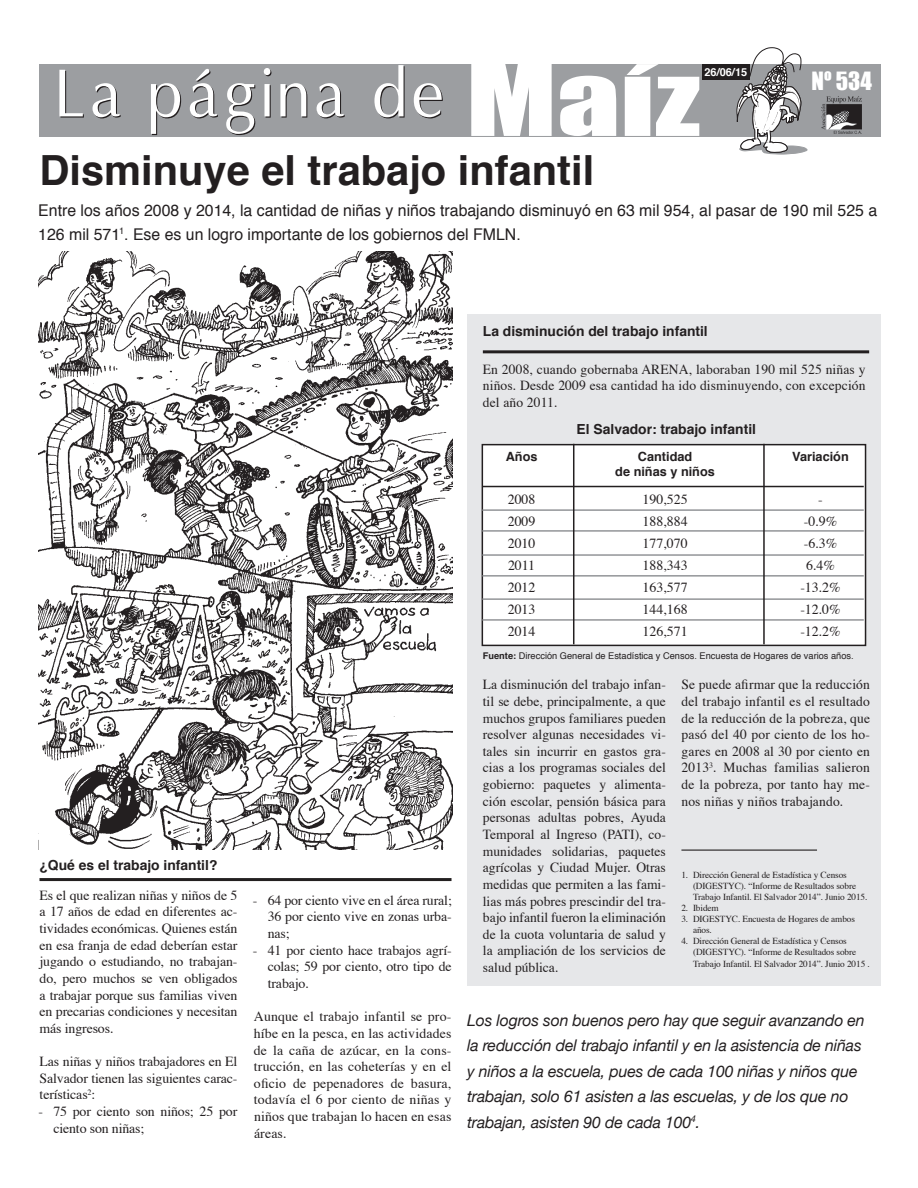
<style>
.page{position:relative;width:918px;height:1188px;background:#fff}
.page>*{position:absolute;margin:0;border:0;box-sizing:border-box;transform-origin:0 0}
.t1{font:700 41.55px "Helvetica";color:#231f20}
.t2{font:23.1px "Impact";color:#fff}
.t3{font:italic 16.2px/25.3px "Helvetica Neue";letter-spacing:-.01em;color:#231f20}
.t4{font:16.2px/24.3px "Helvetica";color:#231f20}
.t5{font:13.8px/16.6px "Times";color:#231f20;text-align:justify}
.t6{font:700 13.8px "Helvetica";color:#231f20}
.t7{font:700 12.75px/15.3px "Helvetica";color:#231f20;text-align:center}
.t8{font:700 10.95px "Helvetica";color:#fff}
.t9{font:9.3px/11.1px "Times";letter-spacing:-.01em;color:#231f20}
.t10{font:9.3px "Helvetica";color:#231f20}
.s1{font-weight:700}
</style>
<div class="page">
<div style="left:40px;top:64px;width:841px;height:73px;background:#9c9ea1"></div>
<svg style="left:471px;top:64px;width:81px;height:72px;background:#f2f3f3"></svg>
<svg style="left:560px;top:76px;width:56px;height:60px;background:#edeeee"></svg>
<svg style="left:625px;top:64px;width:74px;height:72px"></svg>
<svg style="left:736px;top:47px;width:72px;height:107px"></svg>
<svg style="left:59px;top:70px;width:25px;height:48px"></svg>
<svg style="left:93px;top:83px;width:28px;height:35px"></svg>
<svg style="left:151px;top:83px;width:30px;height:52px"></svg>
<svg style="left:190px;top:69px;width:28px;height:49px"></svg>
<svg style="left:226px;top:83px;width:29px;height:52px"></svg>
<svg style="left:264px;top:68px;width:7px;height:50px"></svg>
<svg style="left:280px;top:83px;width:27px;height:35px"></svg>
<svg style="left:317px;top:83px;width:28px;height:35px"></svg>
<svg style="left:374px;top:65px;width:31px;height:53px"></svg>
<svg style="left:414px;top:83px;width:29px;height:35px"></svg>
<hr style="left:39px;top:878px;width:413px;height:3px;background:#231f20">
<img style="left:821px;top:97px;width:41px;height:36px">
<div style="left:702px;top:64px;width:47px;height:16px;background:#231f20"></div>
<div style="left:467px;top:314px;width:413px;height:672px;background:#e6e7e9"></div>
<hr style="left:483px;top:350px;width:386px;height:3px;background:#231f20">
<div style="left:482px;top:445px;width:384px;height:200px;background:#fff"></div>
<div style="left:482px;top:444px;width:384px;height:202px;border:2px solid #231f20"></div>
<hr style="left:482px;top:486px;width:382px;height:1px;background:#231f20">
<hr style="left:482px;top:509px;width:382px;height:2px;background:#939598">
<hr style="left:482px;top:554px;width:382px;height:2px;background:#939598">
<hr style="left:482px;top:598px;width:382px;height:2px;background:#939598">
<hr style="left:482px;top:530px;width:382px;height:2px;background:#939598">
<hr style="left:482px;top:575px;width:382px;height:2px;background:#939598">
<hr style="left:482px;top:619px;width:382px;height:2px;background:#939598">
<hr style="left:573px;top:444px;width:1px;height:200px;background:#231f20">
<hr style="left:763px;top:444px;width:2px;height:200px;background:#231f20">
<hr style="left:681px;top:850px;width:136px;height:1px;background:#231f20">
<img style="left:38px;top:252px;width:415px;height:597px">
<p class="t8" style="left:705px;top:64px;width:44px">26/06/15</p>
<h2 class="t2" style="left:812px;top:63px;width:62px">Nº 534</h2>
<h1 class="t1" style="left:39px;top:137px;width:556px">Disminuye el trabajo infantil</h1>
<p class="t4" style="left:38px;top:198px;width:840px">Entre los años 2008 y 2014, la cantidad de niñas y niños trabajando disminuyó en 63 mil 954, al pasar de 190 mil 525 a<br>126 mil 571<sup>1</sup>. Ese es un logro importante de los gobiernos del FMLN.</p>
<p class="t6" style="left:483px;top:320px;width:226px">La disminución del trabajo infantil</p>
<p class="t5" style="left:483px;top:360px;width:384px">En 2008, cuando gobernaba ARENA, laboraban 190 mil 525 niñas y niños. Desde 2009 esa cantidad ha ido disminuyendo, con excepción del año 2011.</p>
<p class="t6" style="left:577px;top:418px;width:181px">El Salvador: trabajo infantil</p>
<p class="t7" style="left:506px;top:449px;width:33px">Años</p>
<p class="t7" style="left:615px;top:449px;width:101px">Cantidad<br>de niñas y niños</p>
<p class="t7" style="left:792px;top:449px;width:58px">Variación</p>
<p class="t5" style="left:508px;top:487px;width:29px;line-height:21.9px">2008<br>2009<br>2010<br>2011<br>2012<br>2013<br>2014</p>
<p class="t5" style="left:643px;top:487px;width:47px;line-height:21.9px">190,525<br>188,884<br>177,070<br>188,343<br>163,577<br>144,168<br>126,571</p>
<p class="t5" style="left:800px;top:487px;width:42px;line-height:21.9px;text-align:center">- -0.9% -6.3%<br>6.4% -13.2% -12.0% -12.2%</p>
<p class="t6" style="left:39px;top:854px;width:179px">¿Qué es el trabajo infantil?</p>
<p class="t5" style="left:39px;top:886px;width:200px">Es el que realizan niñas y niños de 5 a 17 años de edad en diferentes ac&shy;tividades económicas. Quienes están en esa franja de edad deberían estar jugando o estudiando, no trabajan&shy;do, pero muchos se ven obligados a trabajar porque sus familias viven en precarias condiciones y necesitan más ingresos.</p>
<p class="t5" style="left:40px;top:1052px;width:199px">Las niñas y niños trabajadores en El Salvador tienen las siguientes carac&shy;terísticas<sup>2</sup>:</p>
<p class="t5" style="left:53px;top:1102px;width:185px;text-indent:-15px">- 75 por ciento son niños; 25 por ciento son niñas;</p>
<p class="t5" style="left:268px;top:891px;width:186px;text-indent:-15px">- 64 por ciento vive en el área rural; 36 por ciento vive en zonas urba&shy;nas;</p>
<p class="t5" style="left:268px;top:941px;width:186px;text-indent:-15px">- 41 por ciento hace trabajos agrí&shy;colas; 59 por ciento, otro tipo de trabajo.</p>
<p class="t5" style="left:254px;top:1007px;width:199px">Aunque el trabajo infantil se pro&shy;híbe en la pesca, en las actividades de la caña de azúcar, en la cons&shy;trucción, en las coheterías y en el oficio de pepenadores de basura, todavía el 6 por ciento de niñas y niños que trabajan lo hacen en esas áreas.</p>
<p class="t10" style="left:483px;top:649px;width:372px"><span class="s1">Fuente:</span> Dirección General de Estadística y Censos. Encuesta de Hogares de varios años.</p>
<p class="t5" style="left:483px;top:675px;width:185px">La disminución del trabajo infan&shy;til se debe, principalmente, a que muchos grupos familiares pueden resolver algunas necesidades vi&shy;tales sin incurrir en gastos gra&shy;cias a los programas sociales del gobierno: paquetes y alimenta&shy;ción escolar, pensión básica para personas adultas pobres, Ayuda Temporal al Ingreso (PATI), co&shy;munidades solidarias, paquetes agrícolas y Ciudad Mujer. Otras medidas que permiten a las fami&shy;lias más pobres prescindir del tra&shy;bajo infantil fueron la eliminación de la cuota voluntaria de salud y la ampliación de los servicios de salud pública.</p>
<p class="t5" style="left:681px;top:675px;width:190px">Se puede afirmar que la reducción del trabajo infantil es el resultado de la reducción de la pobreza, que pasó del 40 por ciento de los ho&shy;gares en 2008 al 30 por ciento en 2013<sup>3</sup>. Muchas familias salieron de la pobreza, por tanto hay me&shy;nos niñas y niños trabajando.</p>
<p class="t9" style="left:693px;top:868px;width:176px;text-indent:-12px">1. Dirección General de Estadística y Censos (DIGESTYC). “Informe de Resultados sobre<br>Trabajo Infantil. El Salvador 2014”. Junio 2015.</p>
<p class="t9" style="left:681px;top:902px;width:39px">2. Ibidem</p>
<p class="t9" style="left:693px;top:913px;width:164px;text-indent:-12px">3. DIGESTYC. Encuesta de Hogares de ambos años.</p>
<p class="t9" style="left:693px;top:935px;width:178px;text-indent:-12px">4. Dirección General de Estadística y Censos (DIGESTYC). “Informe de Resultados sobre<br>Trabajo Infantil. El Salvador 2014”. Junio 2015 .</p>
<p class="t3" style="left:467px;top:1008px;width:399px">Los logros son buenos pero hay que seguir avanzando en la reducción del trabajo infantil y en la asistencia de niñas y niños a la escuela, pues de cada 100 niñas y niños que trabajan, solo 61 asisten a las escuelas, y de los que no trabajan, asisten 90 de cada 100<sup>4</sup>.</p>
</div>
